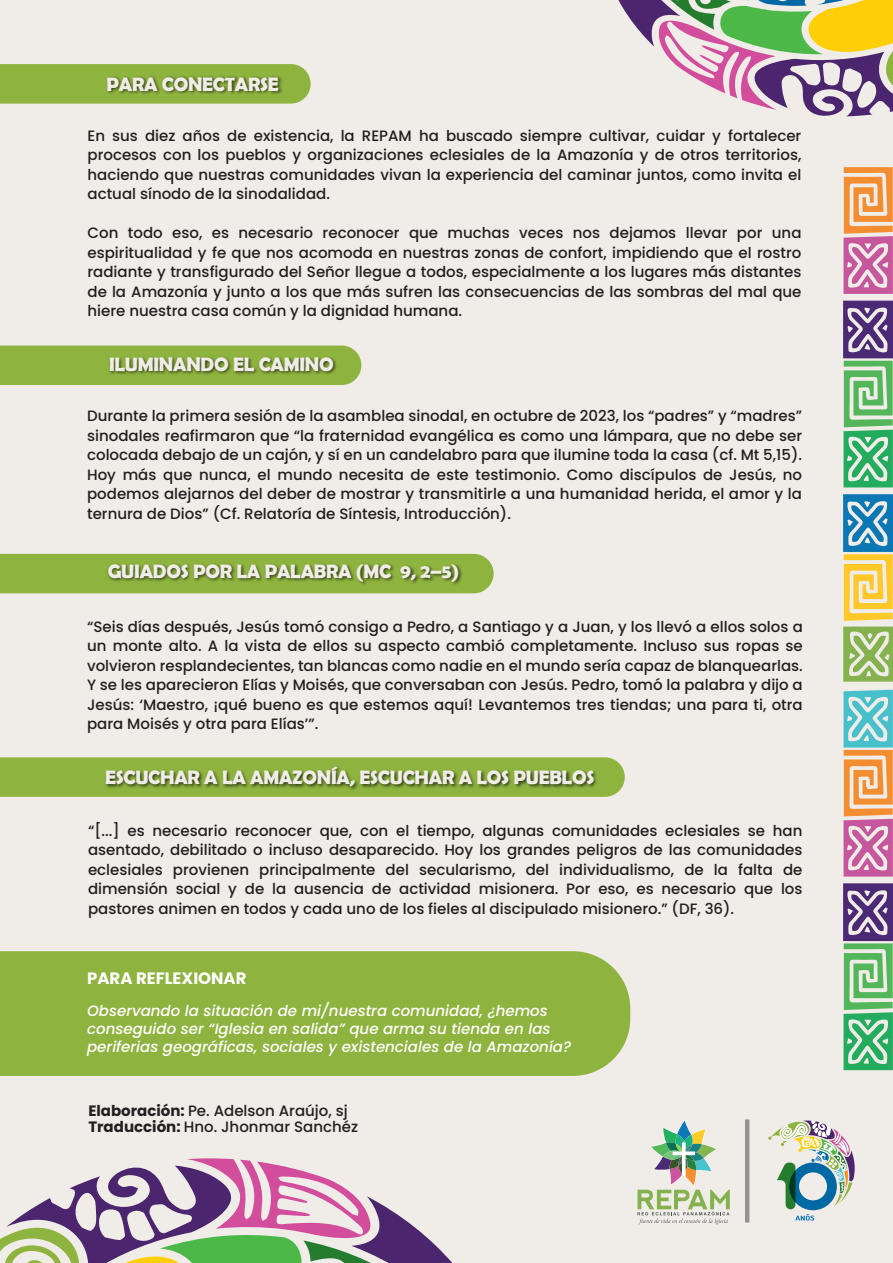
<style>
.page{position:relative;width:893px;height:1263px;background:#f0ece7}
.page>*{position:absolute;margin:0;border:0;box-sizing:border-box;transform-origin:0 0}
.t1{font:700 19.5px "Berlin Sans FB Demi";letter-spacing:-.015em;color:#f0ece7}
.t2{font:700 16.5px "Poppins";color:#fff}
.t3{font:500 15px/19.5px "Poppins";color:#231f20;text-align:justify}
.t4{font:italic 500 15px/18px "Poppins";color:#fff}
.s1{font-weight:700}
</style>
<div class="page">
<svg style="left:618px;top:0;width:275px;height:117px"></svg>
<svg style="left:0;top:1158px;width:453px;height:105px"></svg>
<div style="left:0;top:951px;width:630px;height:125px;background:#8eb33e"></div>
<svg style="left:843px;top:167px;width:50px;height:127px"></svg>
<svg style="left:843px;top:301px;width:50px;height:186px"></svg>
<svg style="left:843px;top:494px;width:50px;height:127px"></svg>
<svg style="left:843px;top:883px;width:50px;height:187px"></svg>
<svg style="left:843px;top:690px;width:50px;height:186px"></svg>
<svg style="left:843px;top:627px;width:50px;height:55px"></svg>
<hr style="left:745px;top:1119px;width:4px;height:103px;background:#919396">
<svg style="left:637px;top:1120px;width:93px;height:104px"></svg>
<svg style="left:768px;top:1120px;width:87px;height:100px"></svg>
<div style="left:0;top:554px;width:494px;height:39px;background:#8eb33e"></div>
<img style="left:97px;top:559px;width:376px;height:33px">
<svg style="left:0;top:757px;width:625px;height:40px;background:#93b647"></svg>
<img style="left:89px;top:763px;width:524px;height:34px">
<svg style="left:0;top:345px;width:361px;height:40px;background:#93b647"></svg>
<img style="left:99px;top:351px;width:248px;height:33px">
<svg style="left:0;top:64px;width:311px;height:40px;background:#92b546"></svg>
<img style="left:101px;top:71px;width:187px;height:30px">
<h1 class="t1" style="left:106px;top:73px;width:174px">PARA CONECTARSE</h1>
<p class="t3" style="left:88px;top:126px;width:715px">En sus diez años de existencia, la REPAM ha buscado siempre cultivar, cuidar y fortalecer procesos con los pueblos y organizaciones eclesiales de la Amazonía y de otros territorios, haciendo que nuestras comunidades vivan la experiencia del caminar juntos, como invita el actual sínodo de la sinodalidad.</p>
<p class="t3" style="left:88px;top:223px;width:715px">Con todo eso, es necesario reconocer que muchas veces nos dejamos llevar por una espiritualidad y fe que nos acomoda en nuestras zonas de confort, impidiendo que el rostro radiante y transfigurado del Señor llegue a todos, especialmente a los lugares más distantes de la Amazonía y junto a los que más sufren las consecuencias de las sombras del mal que hiere nuestra casa común y la dignidad humana.</p>
<h1 class="t1" style="left:109px;top:353px;width:226px">ILUMINANDO EL CAMINO</h1>
<p class="t3" style="left:87px;top:406px;width:716px">Durante la primera sesión de la asamblea sinodal, en octubre de 2023, los “padres” y “madres” sinodales reafirmaron que “la fraternidad evangélica es como una lámpara, que no debe ser colocada debajo de un cajón, y sí en un candelabro para que ilumine toda la casa (cf. Mt 5,15).<br>Hoy más que nunca, el mundo necesita de este testimonio. Como discípulos de Jesús, no podemos alejarnos del deber de mostrar y transmitirle a una humanidad herida, el amor y la ternura de Dios” (Cf. Relatoría de Síntesis, Introducción).</p>
<h1 class="t1" style="left:108px;top:560px;width:353px">GUIADOS POR LA PALABRA (MC 9, 2–5)</h1>
<p class="t3" style="left:87px;top:617px;width:717px">“Seis días después, Jesús tomó consigo a Pedro, a Santiago y a Juan, y los llevó a ellos solos a un monte alto. A la vista de ellos su aspecto cambió completamente. Incluso sus ropas se volvieron resplandecientes, tan blancas como nadie en el mundo sería capaz de blanquearlas.<br>Y se les aparecieron Elías y Moisés, que conversaban con Jesús. Pedro, tomó la palabra y dijo a Jesús: ‘Maestro, ¡qué bueno es que estemos aquí! Levantemos tres tiendas; una para ti, otra para Moisés y otra para Elías’”.</p>
<h1 class="t1" style="left:105px;top:766px;width:491px">ESCUCHAR A LA AMAZONÍA, ESCUCHAR A LOS PUEBLOS</h1>
<p class="t3" style="left:88px;top:821px;width:716px">“[...] es necesario reconocer que, con el tiempo, algunas comunidades eclesiales se han asentado, debilitado o incluso desaparecido. Hoy los grandes peligros de las comunidades eclesiales provienen principalmente del secularismo, del individualismo, de la falta de dimensión social y de la ausencia de actividad misionera. Por eso, es necesario que los pastores animen en todos y cada uno de los fieles al discipulado misionero.” (DF, 36).</p>
<p class="t2" style="left:87px;top:969px;width:161px">PARA REFLEXIONAR</p>
<p class="t4" style="left:87px;top:1002px;width:486px">Observando la situación de mi/nuestra comunidad, ¿hemos conseguido ser “Iglesia en salida” que arma su tienda en las periferias geográficas, sociales y existenciales de la Amazonía?</p>
<p class="t3" style="left:88px;top:1102px;width:271px;line-height:16.5px"><span class="s1">Elaboración:</span> Pe. Adelson Araújo, sj<br><span class="s1">Traducción:</span> Hno. Jhonmar Sanchéz</p>
</div>
